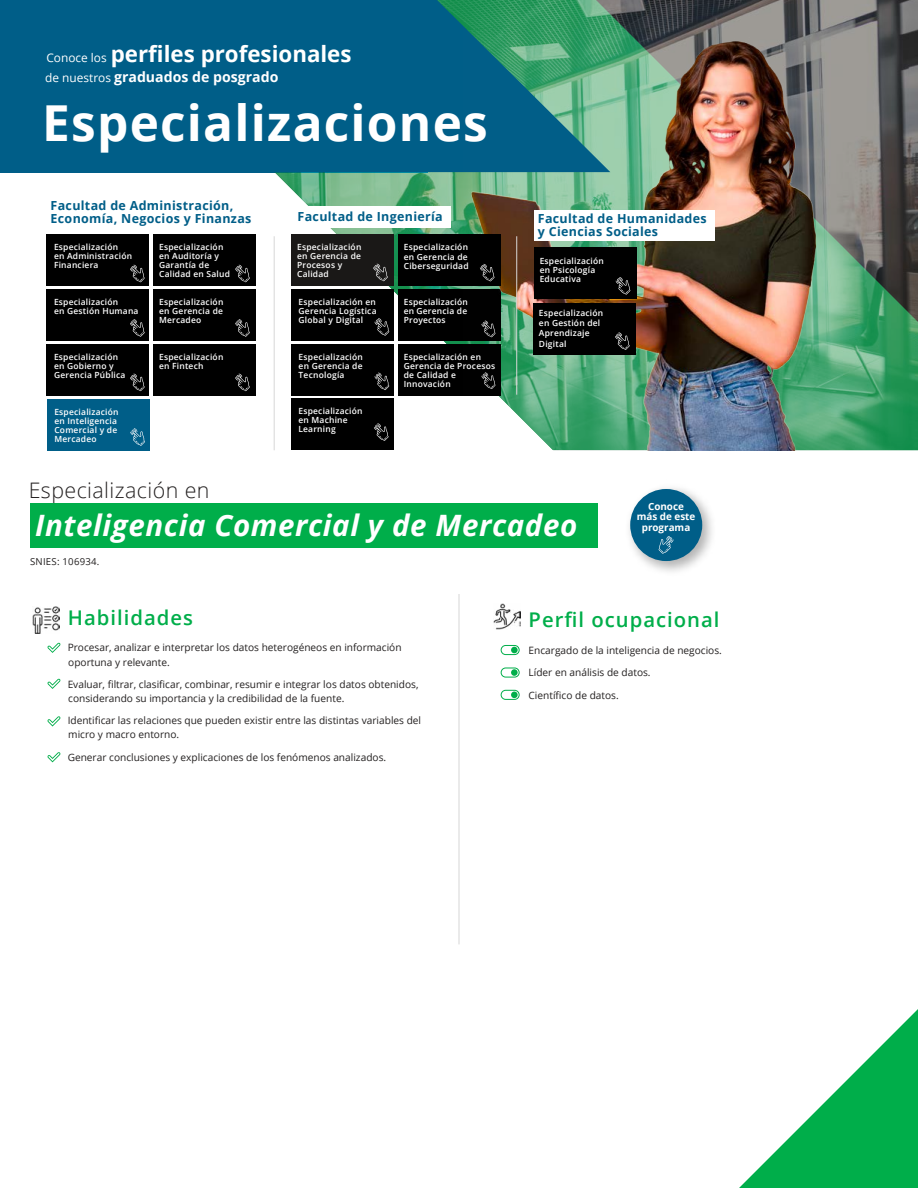
<style>
.page{position:relative;width:918px;height:1188px;background:#fff}
.page>*{position:absolute;margin:0;border:0;box-sizing:border-box;transform-origin:0 0}
.t1{font:700 49.65px "Open Sans";letter-spacing:.025em;color:#fff}
.t2{font:italic 700 29.55px "Open Sans";letter-spacing:.02em;color:#fff}
.t3{font:700 22.35px "Open Sans";color:#fff}
.t4{font:300 21.45px "Open Sans";letter-spacing:.02em;color:#232020}
.t5{font:600 20.25px "Open Sans";letter-spacing:.05em;color:#00ae4a}
.t6{font:700 14.1px "Open Sans";color:#fff}
.t7{font:700 12.45px/13.4px "Open Sans";letter-spacing:.025em;color:#005e88}
.t8{font:11.85px "Open Sans";color:#fff}
.t9{font:10.2px/14.2px "Open Sans";color:#232020}
.t10{font:700 9.9px/10.5px "Open Sans";color:#fff;text-align:center}
.t11{font:9.6px "Open Sans";letter-spacing:.025em;color:#232020}
.t12{font:600 8.4px/9px "Open Sans";letter-spacing:.025em;color:#fff}
.s1{font-weight:400;font-size:11.85px}
</style>
<div class="page">
<svg style="left:739px;top:1009px;width:179px;height:179px"></svg>
<svg style="left:65px;top:0;width:853px;height:450px"></svg>
<div style="left:30px;top:504px;width:567px;height:44px;background:#00ae4a"></div>
<img style="left:494px;top:603px;width:26px;height:27px">
<img style="left:33px;top:606px;width:27px;height:27px">
<div style="left:501px;top:645px;width:19px;height:10px;border:1px solid #00ae4a;border-radius:5px"></div>
<div style="left:511px;top:647px;width:7px;height:6px;background:#00ae4a;border-radius:50%"></div>
<div style="left:501px;top:668px;width:19px;height:10px;border:1px solid #00ae4a;border-radius:5px"></div>
<div style="left:511px;top:669px;width:7px;height:7px;background:#00ae4a;border-radius:50%"></div>
<div style="left:501px;top:690px;width:19px;height:10px;border:1px solid #00ae4a;border-radius:5px"></div>
<div style="left:511px;top:692px;width:7px;height:6px;background:#00ae4a;border-radius:50%"></div>
<svg style="left:47px;top:643px;width:14px;height:10px"></svg>
<svg style="left:47px;top:679px;width:14px;height:10px"></svg>
<svg style="left:47px;top:716px;width:14px;height:11px"></svg>
<svg style="left:47px;top:752px;width:14px;height:10px"></svg>
<div style="left:0;top:0;width:610px;height:172px;background:#005e88"></div>
<div style="left:153px;top:235px;width:103px;height:51px;background:#000"></div>
<div style="left:153px;top:289px;width:103px;height:52px;background:#000"></div>
<div style="left:153px;top:344px;width:103px;height:51px;background:#000"></div>
<div style="left:291px;top:235px;width:103px;height:51px;background:#1a1817"></div>
<div style="left:398px;top:289px;width:102px;height:52px;background:#000"></div>
<div style="left:398px;top:344px;width:102px;height:51px;background:#000"></div>
<div style="left:47px;top:235px;width:102px;height:51px;background:#000"></div>
<div style="left:47px;top:289px;width:102px;height:52px;background:#000"></div>
<div style="left:47px;top:344px;width:102px;height:51px;background:#000"></div>
<div style="left:47px;top:399px;width:102px;height:51px;background:#005e88"></div>
<div style="left:291px;top:289px;width:103px;height:52px;background:#000"></div>
<div style="left:291px;top:344px;width:103px;height:51px;background:#000"></div>
<svg style="left:130px;top:265px;width:15px;height:17px"></svg>
<svg style="left:130px;top:319px;width:15px;height:18px"></svg>
<svg style="left:130px;top:374px;width:15px;height:17px"></svg>
<svg style="left:130px;top:428px;width:15px;height:18px"></svg>
<svg style="left:375px;top:318px;width:14px;height:18px"></svg>
<svg style="left:375px;top:373px;width:14px;height:17px"></svg>
<svg style="left:235px;top:265px;width:15px;height:17px"></svg>
<svg style="left:235px;top:319px;width:15px;height:18px"></svg>
<svg style="left:235px;top:374px;width:15px;height:17px"></svg>
<svg style="left:373px;top:264px;width:15px;height:17px"></svg>
<hr style="left:274px;top:236px;width:1px;height:214px;background:#d7d7d7">
<div style="left:292px;top:206px;width:159px;height:21px;background:#fff"></div>
<div style="left:47px;top:197px;width:210px;height:30px;background:#fff"></div>
<img style="left:463px;top:20px;width:383px;height:430px">
<div style="left:534px;top:248px;width:102px;height:51px;background:#000"></div>
<svg style="left:616px;top:277px;width:14px;height:18px"></svg>
<div style="left:534px;top:210px;width:180px;height:31px;background:#fff"></div>
<div style="left:533px;top:303px;width:102px;height:51px;background:#000"></div>
<svg style="left:615px;top:332px;width:15px;height:18px"></svg>
<div style="left:291px;top:398px;width:102px;height:51px;background:#000"></div>
<hr style="left:516px;top:236px;width:1px;height:159px;background:#d7d7d7">
<svg style="left:374px;top:423px;width:15px;height:18px"></svg>
<img style="left:629px;top:488px;width:83px;height:84px">
<div style="left:630px;top:489px;width:72px;height:72px;background:#005e88;border-radius:50%"></div>
<svg style="left:659px;top:536px;width:14px;height:18px"></svg>
<div style="left:398px;top:235px;width:102px;height:51px;background:#000"></div>
<svg style="left:480px;top:264px;width:15px;height:17px"></svg>
<hr style="left:459px;top:594px;width:1px;height:350px;background:#d7d7d7">
<p class="t3" style="left:111px;top:38px;width:242px">perfiles profesionales</p>
<p class="t8" style="left:46px;top:50px;width:62px">Conoce los</p>
<p class="t6" style="left:45px;top:67px;width:235px"><span class="s1">de nuestros</span> graduados de posgrado</p>
<p class="t1" style="left:42px;top:88px;width:447px">Especializaciones</p>
<p class="t7" style="left:51px;top:198px;width:202px">Facultad de Administración,<br>Economía, Negocios y Finanzas</p>
<p class="t12" style="left:54px;top:242px;width:80px">Especialización<br>en Administración<br>Financiera</p>
<p class="t12" style="left:54px;top:297px;width:86px">Especialización<br>en Gestión Humana</p>
<p class="t12" style="left:54px;top:352px;width:73px">Especialización en Gobierno y<br>Gerencia Pública</p>
<p class="t12" style="left:54px;top:407px;width:66px">Especialización en Inteligencia<br>Comercial y de<br>Mercadeo</p>
<p class="t12" style="left:159px;top:242px;width:72px">Especialización en Auditoría y<br>Garantía de<br>Calidad en Salud</p>
<p class="t12" style="left:159px;top:297px;width:66px;text-align:justify">Especialización en Gerencia de Mercadeo</p>
<p class="t12" style="left:159px;top:352px;width:66px">Especialización en Fintech</p>
<p class="t7" style="left:298px;top:210px;width:147px">Facultad de Ingeniería</p>
<p class="t12" style="left:297px;top:243px;width:66px">Especialización en Gerencia de<br>Procesos y<br>Calidad</p>
<p class="t12" style="left:299px;top:297px;width:80px;text-align:justify">Especialización en Gerencia Logística Global y Digital</p>
<p class="t12" style="left:299px;top:352px;width:66px;text-align:justify">Especialización en Gerencia de Tecnología</p>
<p class="t12" style="left:298px;top:406px;width:66px">Especialización en Machine<br>Learning</p>
<p class="t12" style="left:404px;top:243px;width:66px;text-align:justify">Especialización en Gerencia de Ciberseguridad</p>
<p class="t12" style="left:404px;top:297px;width:66px;text-align:justify">Especialización en Gerencia de Proyectos</p>
<p class="t12" style="left:404px;top:352px;width:93px">Especialización en<br>Gerencia de Procesos de Calidad e<br>Innovación</p>
<p class="t7" style="left:538px;top:212px;width:170px">Facultad de Humanidades y Ciencias Sociales</p>
<p class="t12" style="left:540px;top:256px;width:66px">Especialización en Psicología<br>Educativa</p>
<p class="t12" style="left:539px;top:308px;width:66px;line-height:10.2px">Especialización en Gestión del<br>Aprendizaje<br>Digital</p>
<p class="t4" style="left:29px;top:476px;width:182px">Especialización en</p>
<p class="t2" style="left:35px;top:505px;width:544px">Inteligencia Comercial y de Mercadeo</p>
<p class="t11" style="left:30px;top:555px;width:71px">SNIES: 106934.</p>
<p class="t10" style="left:637px;top:501px;width:60px">Conoce más de este programa</p>
<p class="t5" style="left:68px;top:604px;width:127px">Habilidades</p>
<p class="t5" style="left:529px;top:606px;width:193px">Perfil ocupacional</p>
<p class="t9" style="left:68px;top:640px;width:335px">Procesar, analizar e interpretar los datos heterogéneos en información oportuna y relevante.</p>
<p class="t9" style="left:68px;top:677px;width:352px">Evaluar, filtrar, clasificar, combinar, resumir e integrar los datos obtenidos, considerando su importancia y la credibilidad de la fuente.</p>
<p class="t9" style="left:68px;top:713px;width:355px">Identificar las relaciones que pueden existir entre las distintas variables del micro y macro entorno.</p>
<p class="t9" style="left:68px;top:750px;width:320px">Generar conclusiones y explicaciones de los fenómenos analizados.</p>
<p class="t9" style="left:529px;top:639px;width:195px;line-height:22.4px">Encargado de la inteligencia de negocios.<br>Líder en análisis de datos.<br>Científico de datos.</p>
</div>
